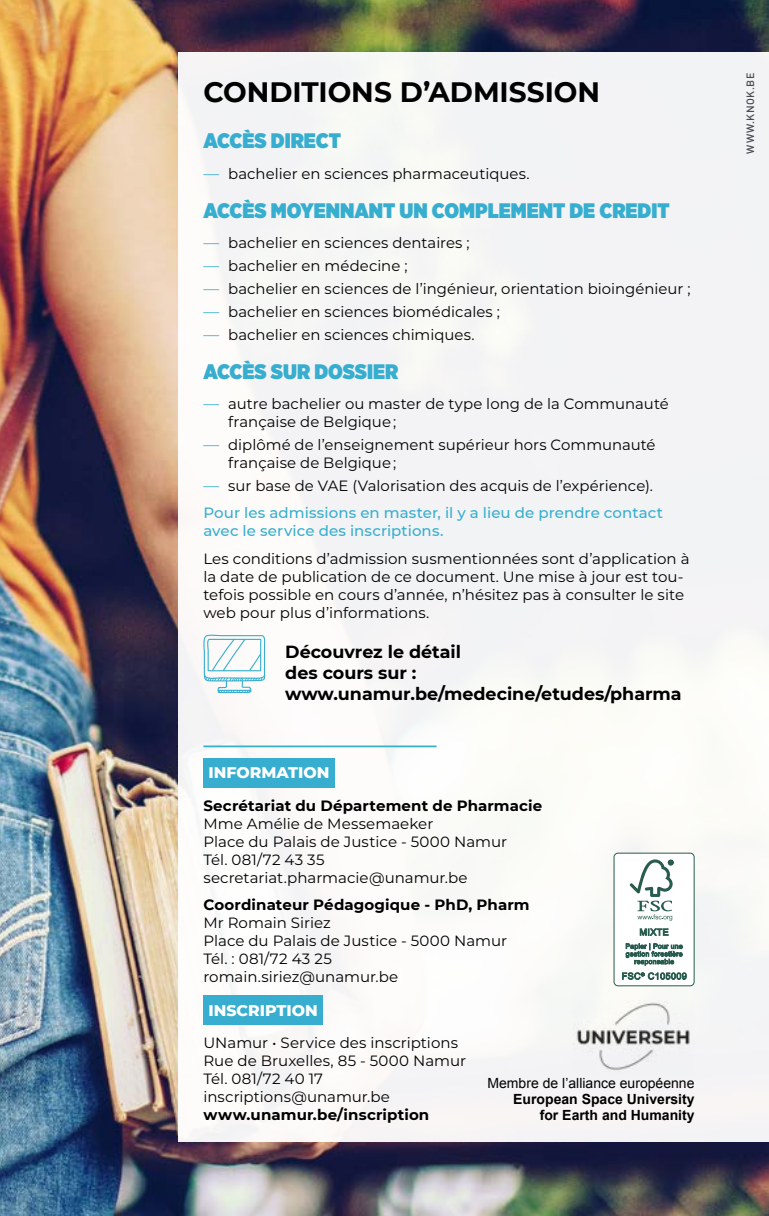
<style>
.page{position:relative;width:769px;height:1216px;background:#fff}
.page>*{position:absolute;margin:0;border:0;box-sizing:border-box;transform-origin:0 0}
.t1{font:700 28px "Montserrat";letter-spacing:-.005em;color:#000}
.t2{font:900 21px "Gotham Narrow";color:#37aecf}
.t3{font:700 17.5px/21px "Montserrat";color:#000}
.t4{font:800 15.75px "Montserrat";color:#fff}
.t5{font:14.88px/17.8px "Montserrat";color:#000}
.t6{font:700 14.88px "Montserrat";letter-spacing:.005em;color:#000}
.t7{font:500 14.88px "Montserrat";letter-spacing:.005em;color:#37aecf}
.t8{font:700 14px/15.8px "Arial";color:#000;text-align:right}
.t9{font:14px "Arial";color:#000}
.t10{font:500 10.5px "DIN Pro";letter-spacing:.045em;color:#494b52}
.s1{font-size:15.75px;color:#37aecf}
.s2{font-weight:500;color:#37aecf}
</style>
<div class="page">
<img style="left:0;top:0;width:769px;height:1215px">
<div style="left:179px;top:52px;width:590px;height:1089px;background:#f5f5f5"></div>
<div style="left:203px;top:758px;width:132px;height:29px;background:#37aecf"></div>
<div style="left:203px;top:995px;width:120px;height:29px;background:#37aecf"></div>
<hr style="left:203px;top:745px;width:234px;height:2px;background:#37aecf">
<svg style="left:203px;top:634px;width:62px;height:59px"></svg>
<img style="left:576px;top:1002px;width:114px;height:70px">
<div style="left:614px;top:853px;width:80px;height:132px;background:#fff;border-radius:4px"></div>
<div style="left:614px;top:852px;width:80px;height:134px;border:1px solid #285c4d;border-radius:4px"></div>
<svg style="left:630px;top:859px;width:43px;height:61px"></svg>
<svg style="left:640px;top:928px;width:28px;height:7px"></svg>
<svg style="left:626px;top:943px;width:57px;height:22px"></svg>
<svg style="left:622px;top:972px;width:65px;height:7px"></svg>
<h1 class="t1" style="left:203px;top:71px;width:398px">CONDITIONS D’ADMISSION</h1>
<h2 class="t2" style="left:203px;top:127px;width:139px">ACCÈS DIRECT</h2>
<p class="t5" style="left:203px;top:164px;width:328px"><span class="s1">—</span> bachelier en sciences pharmaceutiques.</p>
<h2 class="t2" style="left:203px;top:196px;width:468px">ACCÈS MOYENNANT UN COMPLEMENT DE CREDIT</h2>
<p class="t5" style="left:203px;top:233px;width:268px"><span class="s1">—</span> bachelier en sciences dentaires ;</p>
<p class="t5" style="left:203px;top:256px;width:206px"><span class="s1">—</span> bachelier en médecine ;</p>
<p class="t5" style="left:203px;top:279px;width:489px"><span class="s1">—</span> bachelier en sciences de l’ingénieur, orientation bioingénieur ;</p>
<p class="t5" style="left:203px;top:302px;width:298px"><span class="s1">—</span> bachelier en sciences biomédicales ;</p>
<p class="t5" style="left:203px;top:325px;width:273px"><span class="s1">—</span> bachelier en sciences chimiques.</p>
<h2 class="t2" style="left:203px;top:357px;width:196px">ACCÈS SUR DOSSIER</h2>
<p class="t5" style="left:228px;top:394px;width:442px;text-indent:-25px"><span class="s1">—</span> autre bachelier ou master de type long de la Communauté française de Belgique ;</p>
<p class="t5" style="left:228px;top:435px;width:429px;text-indent:-25px"><span class="s1">—</span> diplômé de l’enseignement supérieur hors Communauté française de Belgique ;</p>
<p class="t5" style="left:203px;top:471px;width:461px;line-height:27.8px"><span class="s1">—</span> sur base de VAE (Valorisation des acquis de l’expérience).<br><span class="s2">Pour les admissions en master, il y a lieu de prendre contact</span></p>
<p class="t7" style="left:203px;top:520px;width:241px">avec le service des inscriptions.</p>
<p class="t5" style="left:203px;top:549px;width:488px">Les conditions d’admission susmentionnées sont d’application à la date de publication de ce document. Une mise à jour est tou&shy;tefois possible en cours d’année, n’hésitez pas à consulter le site web pour plus d’informations.</p>
<p class="t3" style="left:285px;top:640px;width:398px">Découvrez le détail<br>des cours sur : www.unamur.be/medecine/etudes/pharma</p>
<p class="t4" style="left:208px;top:761px;width:123px">INFORMATION</p>
<p class="t6" style="left:203px;top:795px;width:340px">Secrétariat du Département de Pharmacie</p>
<p class="t5" style="left:203px;top:814px;width:305px">Mme Amélie de Messemaeker<br>Place du Palais de Justice - 5000 Namur<br>Tél. 081/72 43 35 secretariat.pharmacie@unamur.be</p>
<p class="t6" style="left:203px;top:894px;width:328px">Coordinateur Pédagogique - PhD, Pharm</p>
<p class="t5" style="left:203px;top:913px;width:305px">Mr Romain Siriez<br>Place du Palais de Justice - 5000 Namur<br>Tél. : 081/72 43 25 romain.siriez@unamur.be</p>
<p class="t4" style="left:208px;top:998px;width:111px">INSCRIPTION</p>
<p class="t5" style="left:203px;top:1033px;width:264px">UNamur • Service des inscriptions<br>Rue de Bruxelles, 85 - 5000 Namur<br>Tél. 081/72 40 17 inscriptions@unamur.be</p>
<p class="t6" style="left:203px;top:1103px;width:227px">www.unamur.be/inscription</p>
<p class="t9" style="left:487px;top:1074px;width:208px">Membre de l’alliance européenne</p>
<p class="t8" style="left:513px;top:1091px;width:183px">European Space University for Earth and Humanity</p>
<p class="t10" style="left:742px;top:153px;width:82px;rotate:-90deg">WWW.KNOK.BE</p>
</div>
